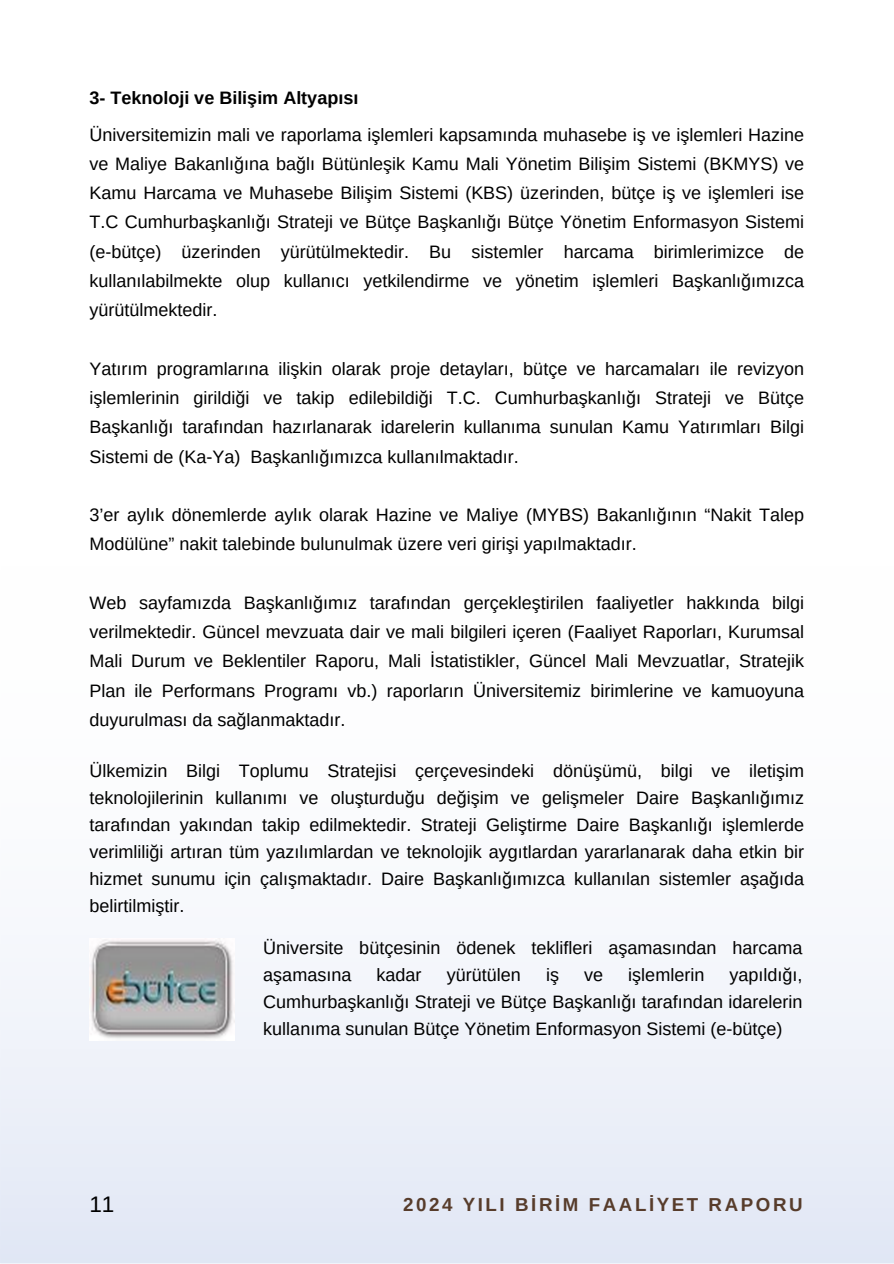
<style>
.page{position:relative;width:894px;height:1264px;background:#fff}
.page>*{position:absolute;margin:0;border:0;box-sizing:border-box;transform-origin:0 0}
.t1{font:22.5px "Arimo";color:#000}
.t2{font:700 18.75px "Arimo";letter-spacing:.14em;color:#573c2b}
.t3{font:18px/29.2px "Arimo";color:#000;text-align:justify}
.t4{font:700 18px "Arimo";color:#000}
</style>
<div class="page">
<svg style="left:0;top:958px;width:893px;height:305px;fill:#ebeff8"></svg>
<img style="left:89px;top:938px;width:145px;height:102px">
<h3 class="t4" style="left:89px;top:88px;width:270px">3- Teknoloji ve Bilişim Altyapısı</h3>
<p class="t3" style="left:89px;top:120px;width:716px">Üniversitemizin mali ve raporlama işlemleri kapsamında muhasebe iş ve işlemleri Hazine ve Maliye Bakanlığına bağlı Bütünleşik Kamu Mali Yönetim Bilişim Sistemi (BKMYS) ve Kamu Harcama ve Muhasebe Bilişim Sistemi (KBS) üzerinden, bütçe iş ve işlemleri ise T.C Cumhurbaşkanlığı Strateji ve Bütçe Başkanlığı Bütçe Yönetim Enformasyon Sistemi (e-bütçe) üzerinden yürütülmektedir. Bu sistemler harcama birimlerimizce de kullanılabilmekte olup kullanıcı yetkilendirme ve yönetim işlemleri Başkanlığımızca yürütülmektedir.</p>
<p class="t3" style="left:89px;top:354px;width:716px">Yatırım programlarına ilişkin olarak proje detayları, bütçe ve harcamaları ile revizyon işlemlerinin girildiği ve takip edilebildiği T.C. Cumhurbaşkanlığı Strateji ve Bütçe Başkanlığı tarafından hazırlanarak idarelerin kullanıma sunulan Kamu Yatırımları Bilgi Sistemi de (Ka-Ya) Başkanlığımızca kullanılmaktadır.</p>
<p class="t3" style="left:89px;top:500px;width:716px">3’er aylık dönemlerde aylık olarak Hazine ve Maliye (MYBS) Bakanlığının “Nakit Talep<br>Modülüne” nakit talebinde bulunulmak üzere veri girişi yapılmaktadır.</p>
<p class="t3" style="left:89px;top:588px;width:716px">Web sayfamızda Başkanlığımız tarafından gerçekleştirilen faaliyetler hakkında bilgi verilmektedir. Güncel mevzuata dair ve mali bilgileri içeren (Faaliyet Raporları, Kurumsal Mali Durum ve Beklentiler Raporu, Mali İstatistikler, Güncel Mali Mevzuatlar, Stratejik Plan ile Performans Programı vb.) raporların Üniversitemiz birimlerine ve kamuoyuna duyurulması da sağlanmaktadır.</p>
<p class="t3" style="left:89px;top:757px;width:716px;line-height:27px">Ülkemizin Bilgi Toplumu Stratejisi çerçevesindeki dönüşümü, bilgi ve iletişim teknolojilerinin kullanımı ve oluşturduğu değişim ve gelişmeler Daire Başkanlığımız tarafından yakından takip edilmektedir. Strateji Geliştirme Daire Başkanlığı işlemlerde verimliliği artıran tüm yazılımlardan ve teknolojik aygıtlardan yararlanarak daha etkin bir hizmet sunumu için çalışmaktadır. Daire Başkanlığımızca kullanılan sistemler aşağıda belirtilmiştir.</p>
<p class="t3" style="left:263px;top:934px;width:540px;line-height:27px">Üniversite bütçesinin ödenek teklifleri aşamasından harcama aşamasına</p>
<p class="t3" style="left:263px;top:961px;width:540px;line-height:27px;text-indent:466px">yapıldığı, Cumhurbaşkanlığı Strateji ve Bütçe Başkanlığı tarafından idarelerin kullanıma sunulan Bütçe Yönetim Enformasyon Sistemi (e-bütçe)</p>
<p class="t3" style="left:376px;top:959px;width:47px">kadar</p>
<p class="t3" style="left:446px;top:959px;width:76px">yürütülen</p>
<p class="t3" style="left:546px;top:959px;width:14px">iş</p>
<p class="t3" style="left:584px;top:959px;width:21px">ve</p>
<p class="t3" style="left:628px;top:959px;width:77px">işlemlerin</p>
<p class="t1" style="left:89px;top:1191px;width:27px">11</p>
<p class="t2" style="left:403px;top:1194px;width:401px">2024 YILI BİRİM FAALİYET RAPORU</p>
</div>
